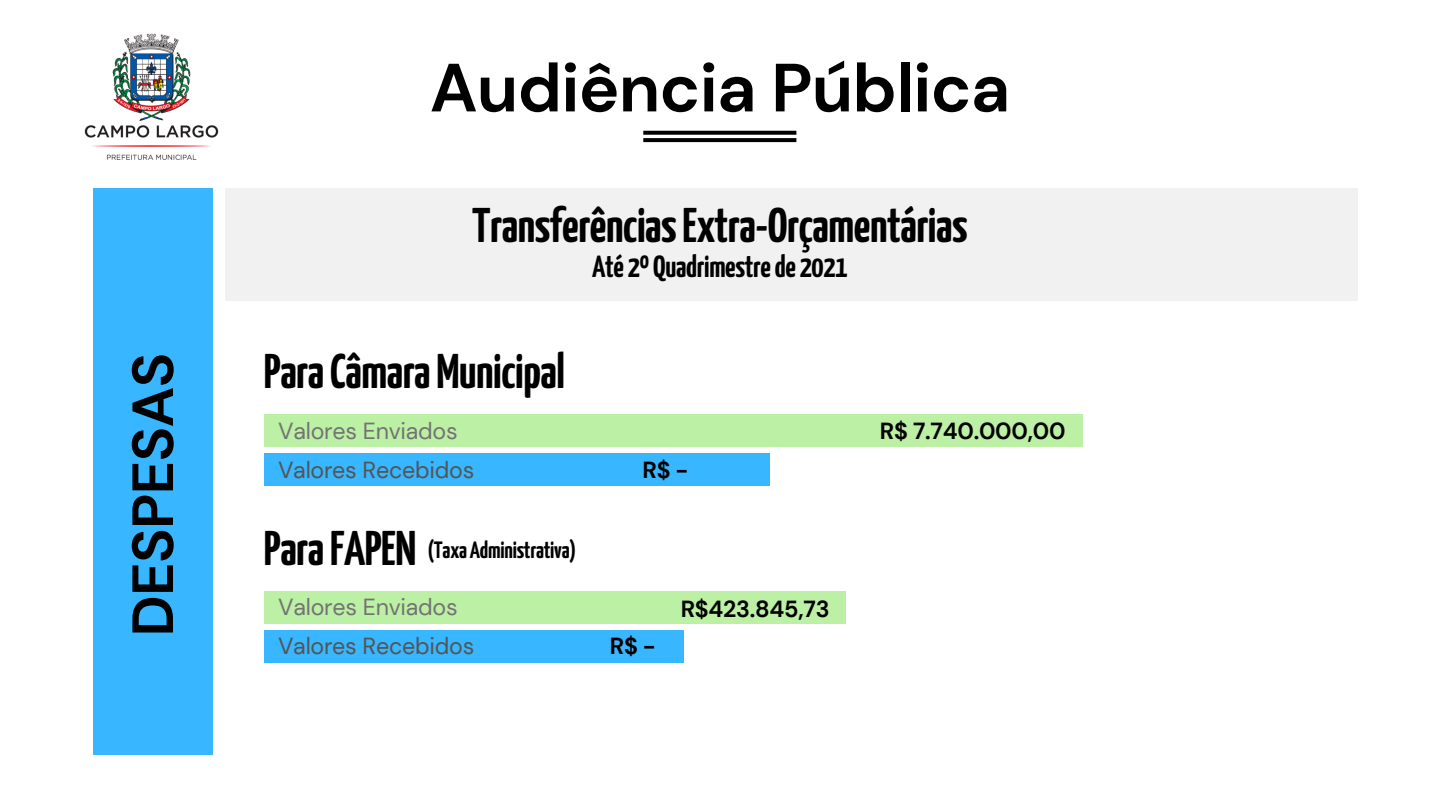
<style>
.page{position:relative;width:1440px;height:810px;background:#fff}
.page>*{position:absolute;margin:0;border:0;box-sizing:border-box;transform-origin:0 0}
.t1{font:700 68.1px "DM Sans";letter-spacing:-.01em;color:#000}
.t2{font:700 58px "DM Sans";letter-spacing:-.01em;color:#000}
.t3{font:700 48.5px "Yanone Kaffeesatz";letter-spacing:-.01em;color:#000}
.t4{font:700 30.5px "Yanone Kaffeesatz";letter-spacing:-.01em;color:#000}
.t5{font:700 23.5px "Yanone Kaffeesatz";letter-spacing:-.01em;color:#000}
.t6{font:700 23.2px "DM Sans";letter-spacing:-.01em;color:#000}
.t7{font:23.2px "DM Sans";letter-spacing:-.01em;color:#545454}
.t8{font:23.2px "DM Sans";letter-spacing:-.01em;color:#737373}
</style>
<div class="page">
<div style="left:94px;top:188px;width:119px;height:567px;background:#38b6ff"></div>
<img style="left:84px;top:33px;width:135px;height:127px">
<svg style="left:643px;top:131px;width:153px;height:11px"></svg>
<div style="left:225px;top:188px;width:1133px;height:112px;background:#f1f1f1"></div>
<div style="left:264px;top:414px;width:818px;height:33px;background:#bcf1a5"></div>
<div style="left:264px;top:453px;width:505px;height:33px;background:#38b6ff"></div>
<div style="left:264px;top:591px;width:581px;height:33px;background:#bcf1a5"></div>
<div style="left:264px;top:630px;width:419px;height:33px;background:#38b6ff"></div>
<p class="t2" style="left:115px;top:636px;width:285px;rotate:-90deg">DESPESAS</p>
<p class="t1" style="left:430px;top:44px;width:582px">Audiência Pública</p>
<p class="t3" style="left:472px;top:206px;width:497px">TransferênciasExtra-Orçamentárias</p>
<p class="t4" style="left:592px;top:254px;width:257px">Até 2º Quadrimestrede 2021</p>
<p class="t3" style="left:264px;top:353px;width:303px">ParaCâmara Municipal</p>
<p class="t8" style="left:278px;top:416px;width:181px">Valores Enviados</p>
<p class="t7" style="left:278px;top:455px;width:198px">Valores Recebidos</p>
<p class="t3" style="left:264px;top:529px;width:154px">ParaFAPEN</p>
<p class="t5" style="left:427px;top:541px;width:150px">(Taxa Administrativa)</p>
<p class="t8" style="left:278px;top:592px;width:181px">Valores Enviados</p>
<p class="t7" style="left:278px;top:631px;width:198px">Valores Recebidos</p>
<p class="t6" style="left:643px;top:455px;width:47px">R$ -</p>
<p class="t6" style="left:610px;top:631px;width:47px">R$ -</p>
<p class="t6" style="left:681px;top:594px;width:150px">R$423.845,73</p>
<p class="t6" style="left:880px;top:416px;width:187px">R$ 7.740.000,00</p>
</div>
